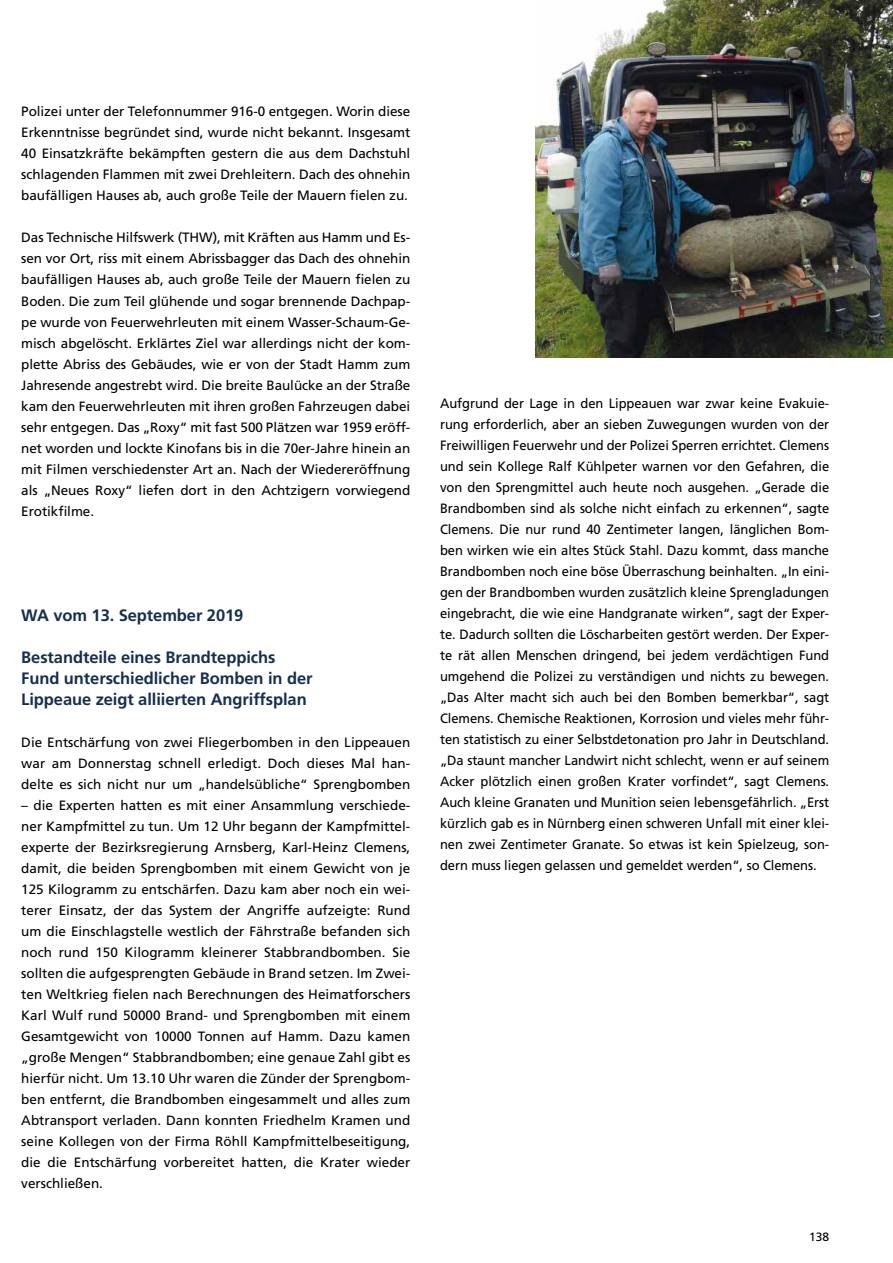
<style>
.page{position:relative;width:893px;height:1263px;background:#fff}
.page>*{position:absolute;margin:0;border:0;box-sizing:border-box;transform-origin:0 0}
.t1{font:700 16.5px/21px "Frutiger";letter-spacing:-.005em;color:#152f4e}
.t2{font:13.5px/21px "Frutiger";letter-spacing:-.005em;color:#000;text-align:justify}
.t3{font:13.5px/21px "Frutiger";letter-spacing:-.005em;color:#000;text-align:justify;scale:.96 1}
.t4{font:12px "Frutiger";color:#000}
</style>
<div class="page">
<img style="left:536px;top:0;width:357px;height:357px">
<p class="t2" style="left:21px;top:101px;width:391px">Polizei unter der Telefonnummer 916-0 entgegen. Worin diese Erkenntnisse begründet sind, wurde nicht bekannt. Insgesamt 40 Einsatzkräfte bekämpften gestern die aus dem Dachstuhl schlagenden Flammen mit zwei Drehleitern. Dach des ohnehin baufälligen Hauses ab, auch große Teile der Mauern fielen zu.</p>
<p class="t2" style="left:21px;top:227px;width:391px">Das Technische Hilfswerk (THW), mit Kräften aus Hamm und Es&shy;sen vor Ort, riss mit einem Abrissbagger das Dach des ohnehin baufälligen Hauses ab, auch große Teile der Mauern fielen zu Boden. Die zum Teil glühende und sogar brennende Dachpap&shy;pe wurde von Feuerwehrleuten mit einem Wasser-Schaum-Ge&shy;misch abgelöscht. Erklärtes Ziel war allerdings nicht der kom&shy;plette Abriss des Gebäudes, wie er von der Stadt Hamm zum Jahresende angestrebt wird. Die breite Baulücke an der Straße kam den Feuerwehrleuten mit ihren großen Fahrzeugen dabei sehr entgegen. Das „Roxy“ mit fast 500 Plätzen war 1959 eröff&shy;net worden und lockte Kinofans bis in die 70er-Jahre hinein an mit Filmen verschiedenster Art an. Nach der Wiedereröffnung als „Neues Roxy“ liefen dort in den Achtzigern vorwiegend Erotikfilme.</p>
<p class="t1" style="left:21px;top:604px;width:224px">WA vom 13. September 2019</p>
<p class="t1" style="left:21px;top:646px;width:293px">Bestandteile eines Brandteppichs<br>Fund unterschiedlicher Bomben in der<br>Lippeaue zeigt alliierten Angriffsplan</p>
<p class="t2" style="left:21px;top:731px;width:391px">Die Entschärfung von zwei Fliegerbomben in den Lippeauen war am Donnerstag schnell erledigt. Doch dieses Mal han&shy;delte es sich nicht nur um „handelsübliche“ Sprengbomben</p>
<p class="t2" style="left:21px;top:794px;width:391px">– die Experten hatten es mit einer Ansammlung verschiede&shy;ner Kampfmittel zu tun. Um 12 Uhr begann der Kampfmittel&shy;experte der Bezirksregierung Arnsberg, Karl-Heinz Clemens, damit, die beiden Sprengbomben mit einem Gewicht von je 125 Kilogramm zu entschärfen. Dazu kam aber noch ein wei&shy;terer Einsatz, der das System der Angriffe aufzeigte: Rund um die Einschlagstelle westlich der Fährstraße befanden sich noch rund 150 Kilogramm kleinerer Stabbrandbomben. Sie sollten die aufgesprengten Gebäude in Brand setzen. Im Zwei&shy;ten Weltkrieg fielen nach Berechnungen des Heimatforschers Karl Wulf rund 50000 Brand- und Sprengbomben mit einem Gesamtgewicht von 10000 Tonnen auf Hamm. Dazu kamen „große Mengen“ Stabbrandbomben; eine genaue Zahl gibt es hierfür nicht. Um 13.10 Uhr waren die Zünder der Sprengbom&shy;ben entfernt, die Brandbomben eingesammelt und alles zum Abtransport verladen. Dann konnten Friedhelm Kramen und seine Kollegen von der Firma Röhll Kampfmittelbeseitigung, die die Entschärfung vorbereitet hatten, die Krater wieder verschließen.</p>
<p class="t3" style="left:440px;top:393px;width:407px">Aufgrund der Lage in den Lippeauen war zwar keine Evakuie&shy;rung erforderlich, aber an sieben Zuwegungen wurden von der Freiwilligen Feuerwehr und der Polizei Sperren errichtet. Clemens und sein Kollege Ralf Kühlpeter warnen vor den Gefahren, die von den Sprengmittel auch heute noch ausgehen. „Gerade die Brandbomben sind als solche nicht einfach zu erkennen“, sagte Clemens. Die nur rund 40 Zentimeter langen, länglichen Bom&shy;ben wirken wie ein altes Stück Stahl. Dazu kommt, dass manche Brandbomben noch eine böse Überraschung beinhalten. „In eini&shy;gen der Brandbomben wurden zusätzlich kleine Sprengladungen eingebracht, die wie eine Handgranate wirken“, sagt der Exper&shy;te. Dadurch sollten die Löscharbeiten gestört werden. Der Exper&shy;te rät allen Menschen dringend, bei jedem verdächtigen Fund umgehend die Polizei zu verständigen und nichts zu bewegen. „Das Alter macht sich auch bei den Bomben bemerkbar“, sagt Clemens. Chemische Reaktionen, Korrosion und vieles mehr führ&shy;ten statistisch zu einer Selbstdetonation pro Jahr in Deutschland. „Da staunt mancher Landwirt nicht schlecht, wenn er auf seinem Acker plötzlich einen großen Krater vorfindet“, sagt Clemens.<br>Auch kleine Granaten und Munition seien lebensgefährlich. „Erst kürzlich gab es in Nürnberg einen schweren Unfall mit einer klei&shy;nen zwei Zentimeter Granate. So etwas ist kein Spielzeug, son&shy;dern muss liegen gelassen und gemeldet werden“, so Clemens.</p>
<p class="t4" style="left:809px;top:1230px;width:21px">138</p>
</div>
